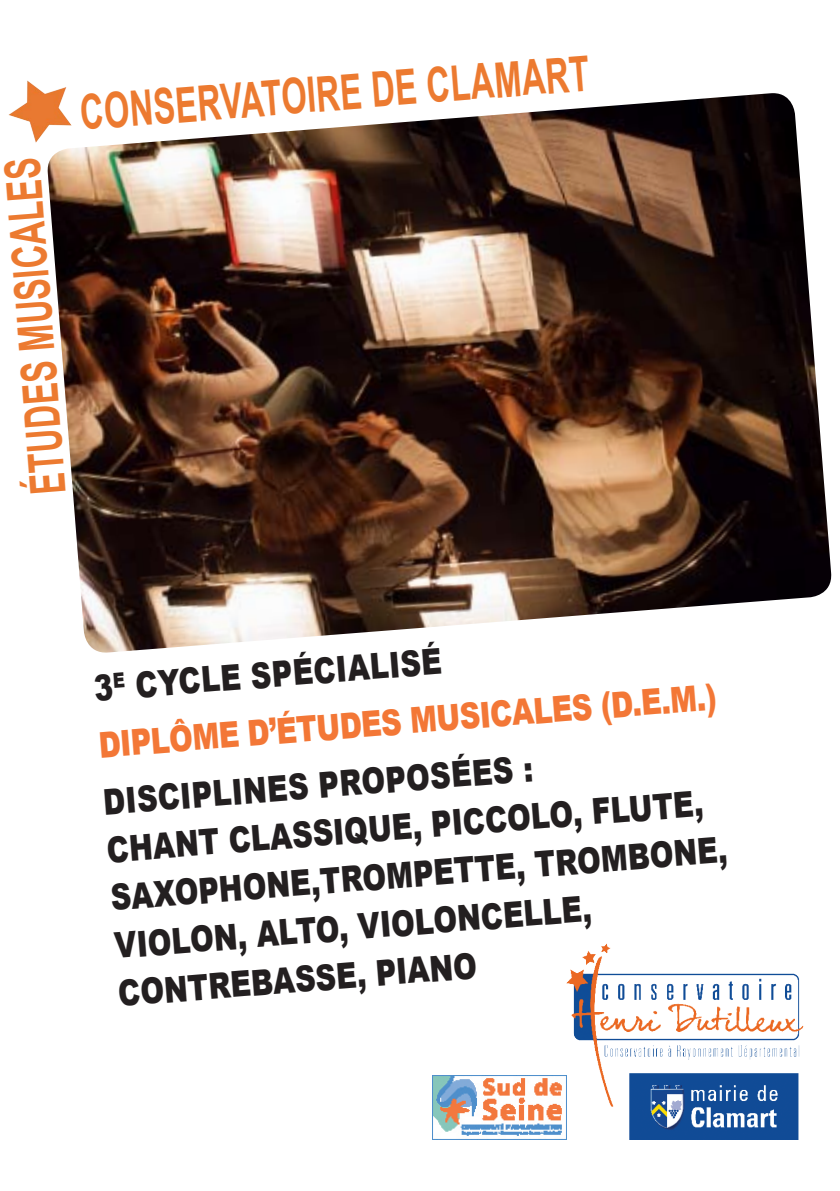
<style>
.page{position:relative;width:840px;height:1191px;background:#fff}
.page>*{position:absolute;margin:0;border:0;box-sizing:border-box;transform-origin:0 0}
.t1{font:700 48.8px "Arial";color:#ec7a30;scale:.67 1}
.t2{font:900 35.6px/48.4px "Arial";color:#231f20;scale:.8 1}
.t3{font:900 35.6px "Arial";color:#f37736;scale:.8 1}
</style>
<div class="page">
<img style="left:47px;top:93px;width:785px;height:560px">
<img style="left:8px;top:80px;width:64px;height:63px">
<img style="left:566px;top:944px;width:238px;height:196px">
<img style="left:432px;top:1075px;width:134px;height:65px">
<p class="t1" style="left:15px;top:496px;width:506px;rotate:-94deg">ÉTUDES MUSICALES</p>
<p class="t1" style="left:78px;top:79px;width:763px;rotate:-4deg">CONSERVATOIRE DE CLAMART</p>
<p class="t2" style="left:134px;top:658px;width:385px;rotate:-4deg">CYCLE SPÉCIALISÉ</p>
<p class="t3" style="left:97px;top:716px;width:775px;rotate:-4deg">DIPLÔME D’ÉTUDES MUSICALES (D.E.M.)</p>
<p class="t2" style="left:101px;top:775px;width:540px;rotate:-4deg">DISCIPLINES PROPOSÉES :</p>
<p class="t2" style="left:105px;top:822px;width:774px;rotate:-4deg">CHANT CLASSIQUE, PICCOLO, FLUTE,<br>SAXOPHONE,TROMPETTE, TROMBONE,<br>VIOLON, ALTO, VIOLONCELLE,</p>
<p class="t2" style="left:116px;top:966px;width:451px;rotate:-4deg">CONTREBASSE, PIANO</p>
</div>
